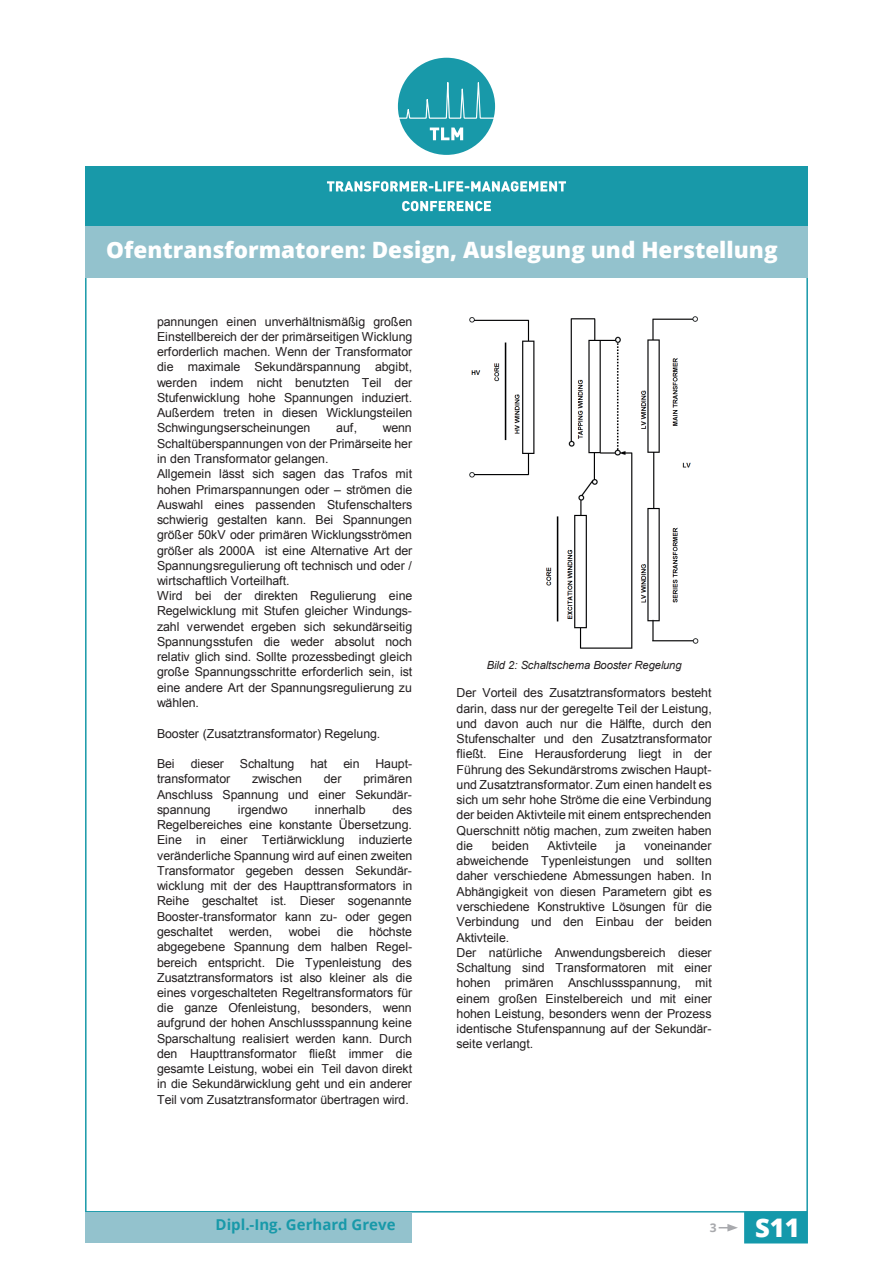
<style>
.page{position:relative;width:893px;height:1263px;background:#fff}
.page>*{position:absolute;margin:0;border:0;box-sizing:border-box;transform-origin:0 0}
.t1{font:800 25.65px "Open Sans";color:#fff}
.t2{font:800 22.5px "Open Sans";color:#fff}
.t3{font:700 15px "Open Sans";color:#1899a9}
.t4{font:12.45px/15.3px "Arial";letter-spacing:-.01em;color:#231f20;text-align:justify}
.t5{font:700 12px "Open Sans";color:#a8a9ad}
.t6{font:italic 11.25px "Arial";letter-spacing:-.005em;color:#231f20}
</style>
<div class="page">
<div style="left:744px;top:1212px;width:64px;height:31px;background:#1499ab"></div>
<svg style="left:719px;top:1224px;width:19px;height:7px"></svg>
<div style="left:85px;top:1212px;width:327px;height:31px;background:#93c2cd"></div>
<img style="left:469px;top:316px;width:230px;height:333px">
<div style="left:85px;top:225px;width:723px;height:53px;background:#93c2cd"></div>
<div style="left:398px;top:58px;width:97px;height:97px;background:#1899a9;border-radius:50%"></div>
<svg style="left:397px;top:82px;width:99px;height:39px"></svg>
<svg style="left:430px;top:128px;width:33px;height:12px"></svg>
<div style="left:85px;top:167px;width:723px;height:59px;background:#1899a9"></div>
<svg style="left:327px;top:181px;width:239px;height:11px"></svg>
<svg style="left:402px;top:201px;width:89px;height:10px"></svg>
<h2 class="t2" style="left:106px;top:233px;width:673px">Ofentransformatoren: Design, Auslegung und Herstellung</h2>
<p class="t4" style="left:157px;top:314px;width:257px">pannungen einen unverhältnismäßig großen Einstellbereich der der primärseitigen Wicklung erforderlich machen. Wenn der Transformator die maximale Sekundärspannung abgibt, werden indem nicht benutzten Teil der Stufenwicklung hohe Spannungen induziert.<br>Außerdem treten in diesen Wicklungsteilen Schwingungserscheinungen</p>
<p class="t4" style="left:336px;top:420px;width:22px">auf,</p>
<p class="t4" style="left:157px;top:420px;width:257px;text-align:left;text-indent:226px">wenn Schaltüberspannungen von der Primärseite her in den Transformator gelangen.<br>Allgemein lässt sich sagen das Trafos mit hohen Primarspannungen oder – strömen die Auswahl eines passenden Stufenschalters schwierig gestalten kann. Bei Spannungen größer 50kV oder primären Wicklungsströmen größer als 2000A ist eine Alternative Art der Spannungsregulierung oft technisch und oder / wirtschaftlich Vorteilhaft.<br>Wird bei der direkten Regulierung eine Regelwicklung mit Stufen gleicher Windungs&shy;zahl verwendet ergeben sich sekundärseitig Spannungsstufen die weder absolut noch relativ glich sind. Sollte prozessbedingt gleich große Spannungsschritte erforderlich sein, ist eine andere Art der Spannungsregulierung zu wählen.</p>
<p class="t4" style="left:157px;top:726px;width:225px">Booster (Zusatztransformator) Regelung.</p>
<p class="t4" style="left:157px;top:756px;width:19px">Bei</p>
<p class="t4" style="left:191px;top:756px;width:35px">dieser</p>
<p class="t4" style="left:240px;top:756px;width:56px">Schaltung</p>
<p class="t4" style="left:310px;top:756px;width:19px">hat</p>
<p class="t4" style="left:343px;top:756px;width:18px">ein</p>
<p class="t4" style="left:375px;top:756px;width:38px">Haupt-</p>
<p class="t4" style="left:157px;top:771px;width:75px">transformator</p>
<p class="t4" style="left:252px;top:771px;width:52px">zwischen</p>
<p class="t4" style="left:324px;top:771px;width:19px">der</p>
<p class="t4" style="left:157px;top:771px;width:257px;text-indent:206px">primären Anschluss Spannung und einer Sekundär&shy;spannung</p>
<p class="t4" style="left:157px;top:802px;width:257px;text-indent:236px">des Regelbereiches eine konstante Übersetzung.<br>Eine in einer Tertiärwicklung induzierte veränderliche Spannung wird auf einen zweiten Transformator gegeben dessen Sekundär&shy;wicklung mit der des Haupttransformators in Reihe geschaltet ist. Dieser sogenannte Booster-transformator kann zu- oder gegen geschaltet</p>
<p class="t4" style="left:238px;top:802px;width:51px">irgendwo</p>
<p class="t4" style="left:315px;top:802px;width:52px">innerhalb</p>
<p class="t4" style="left:157px;top:924px;width:257px;text-indent:212px">höchste abgegebene Spannung dem halben Regel&shy;bereich entspricht. Die Typenleistung des Zusatztransformators ist also kleiner als die eines vorgeschalteten Regeltransformators für die ganze Ofenleistung, besonders, wenn aufgrund der hohen Anschlussspannung keine Sparschaltung realisiert werden kann. Durch den Haupttransformator fließt immer die gesamte Leistung, wobei ein Teil davon direkt in die Sekundärwicklung geht und ein anderer Teil vom Zusatztransformator übertragen wird.</p>
<p class="t4" style="left:229px;top:924px;width:45px">werden,</p>
<p class="t4" style="left:289px;top:924px;width:33px">wobei</p>
<p class="t4" style="left:337px;top:924px;width:18px">die</p>
<p class="t6" style="left:487px;top:658px;width:196px">Bild 2: Schaltschema Booster Regelung</p>
<p class="t4" style="left:457px;top:685px;width:257px">Der Vorteil des Zusatztransformators besteht darin, dass nur der geregelte Teil der Leistung, und davon auch nur die Hälfte, durch den Stufenschalter und den Zusatztransformator fließt. Eine Herausforderung liegt in der Führung des Sekundärstroms zwischen Haupt&shy;und Zusatztransformator. Zum einen handelt es sich um sehr hohe Ströme die eine Verbindung der beiden Aktivteile mit einem entsprechenden Querschnitt nötig machen, zum zweiten haben die</p>
<p class="t4" style="left:457px;top:838px;width:257px;text-align:left;text-indent:187px">voneinander abweichende Typenleistungen und sollten daher verschiedene Abmessungen haben. In Abhängigkeit von diesen Parametern gibt es verschiedene Konstruktive Lösungen für die Verbindung und den Einbau der beiden Aktivteile.<br>Der natürliche Anwendungsbereich dieser Schaltung sind Transformatoren mit einer hohen primären Anschlussspannung, mit einem großen Einstelbereich und mit einer hohen Leistung, besonders wenn der Prozess identische Stufenspannung auf der Sekundär&shy;seite verlangt.</p>
<p class="t4" style="left:492px;top:838px;width:39px">beiden</p>
<p class="t4" style="left:548px;top:838px;width:51px">Aktivteile</p>
<p class="t4" style="left:616px;top:838px;width:11px">ja</p>
<p class="t3" style="left:216px;top:1214px;width:181px">Dipl.-Ing. Gerhard Greve</p>
<p class="t5" style="left:710px;top:1219px;width:8px">3</p>
<h1 class="t1" style="left:755px;top:1208px;width:46px">S11</h1>
</div>
